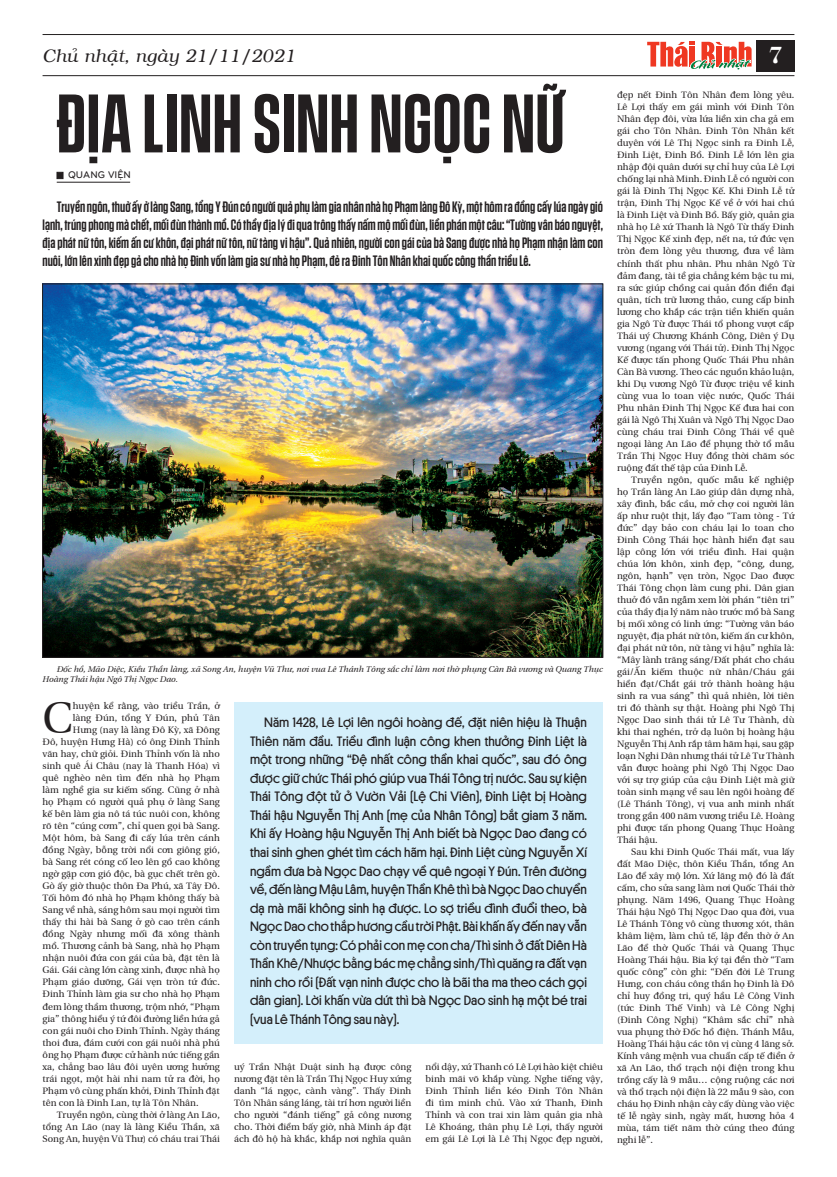
<style>
.page{position:relative;width:837px;height:1177px;background:#fff}
.page>*{position:absolute;margin:0;border:0;box-sizing:border-box;transform-origin:0 0}
.Body{font:75.5px "SVN Vanguard CF Demi";color:#231f20}
.Body-2{font:44.2px "BHD utopia Long";color:#231f20}
.t1{font:24px "VNI Bodon Bold";color:#fff}
.t2{font:italic 18px "VNI";color:#231f20}
.Sapo{font:600 15px/18px "SVN Tungsten";color:#231f20;text-align:justify}
.Body-3{font:13.5px/18.5px "SVN Platform";color:#231f20;text-align:justify}
.Ten_tac_gia{font:10px "UTM Bryant LG Bold";color:#231f20}
.Body-4{font:9.5px/12px "BHD utopia Long";color:#231f20;text-align:justify}
.Chu_thich_anh{font:8.5px/10.2px "BHD Utopia Italic long Italic";color:#231f20}
</style>
<div class="page">
<hr style="left:43px;top:34px;width:751px;height:1px;background:#231f20">
<hr style="left:43px;top:75px;width:751px;height:1px;background:#231f20">
<div style="left:755px;top:40px;width:39px;height:31px;background:#231f20"></div>
<svg style="left:647px;top:42px;width:105px;height:35px"></svg>
<div style="left:57px;top:172px;width:6px;height:7px;background:#231f20;border:1px solid #231f20"></div>
<hr style="left:57px;top:182px;width:73px;height:1px;background:#231f20">
<div style="left:234px;top:702px;width:368px;height:341px;background:#d4effb"></div>
<img style="left:44px;top:286px;width:556px;height:369px">
<p class="t2" style="left:43px;top:43px;width:254px">Chuû nhaät, ngaøy 21/11/2021</p>
<p class="t1" style="left:767px;top:37px;width:16px">7</p>
<p class="Body" style="left:57px;top:73px;width:509px">ĐỊA LINH SINH NGỌC NỮ</p>
<p class="Sapo" style="left:43px;top:197px;width:561px;text-indent:14px">Truyền ngôn, thuở ấy ở làng Sang, tổng Y Đún có người quả phụ làm gia nhân nhà họ Phạm làng Đô Kỳ, một hôm ra đồng cấy lúa ngày gió lạnh, trúng phong mà chết, mối đùn thành mồ. Có thầy địa lý đi qua trông thấy nấm mộ mối đùn, liền phán một câu: “Tường vân báo nguyệt, địa phát nữ tôn, kiếm ấn cư khôn, đại phát nữ tôn, nữ tàng vi hậu”. Quả nhiên, người con gái của bà Sang được nhà họ Phạm nhận làm con nuôi, lớn lên xinh đẹp gả cho nhà họ Đinh vốn làm gia sư nhà họ Phạm, đẻ ra Đinh Tôn Nhân khai quốc công thần triều Lê.</p>
<p class="Ten_tac_gia" style="left:68px;top:168px;width:64px">QUANG VIỆN</p>
<p class="Chu_thich_anh" style="left:43px;top:662px;width:561px;text-indent:14px">Đốc hồ, Mão Diệc, Kiều Thần làng, xã Song An, huyện Vũ Thư, nơi vua Lê Thánh Tông sắc chỉ làm nơi thờ phụng Càn Bà vương và Quang Thục<br>Hoàng Thái hậu Ngô Thị Ngọc Dao.</p>
<p class="Body-2" style="left:43px;top:685px;width:32px">C</p>
<p class="Body-4" style="left:73px;top:699px;width:148px">huyện kể rằng, vào triều Trần, ở</p>
<p class="Body-4" style="left:73px;top:711px;width:148px">làng Đún, tổng Y Đún, phủ Tân</p>
<p class="Body-4" style="left:73px;top:723px;width:148px">Hưng (nay là làng Đô Kỳ, xã Đông</p>
<p class="Body-4" style="left:43px;top:735px;width:179px">Đô, huyện Hưng Hà) có ông Đinh Thỉnh</p>
<p class="Body-4" style="left:43px;top:747px;width:179px">văn hay, chữ giỏi. Đinh Thỉnh vốn là nho</p>
<p class="Body-4" style="left:43px;top:759px;width:179px">sinh quê Ái Châu (nay là Thanh Hóa) vì</p>
<p class="Body-4" style="left:43px;top:771px;width:179px">quê nghèo nên tìm đến nhà họ Phạm</p>
<p class="Body-4" style="left:43px;top:783px;width:179px">làm nghề gia sư kiếm sống. Cũng ở nhà</p>
<p class="Body-4" style="left:43px;top:795px;width:179px">họ Phạm có người quả phụ ở làng Sang</p>
<p class="Body-4" style="left:43px;top:807px;width:179px">kế bên làm gia nô tá túc nuôi con, không</p>
<p class="Body-4" style="left:43px;top:819px;width:179px">rõ tên “cúng cơm”, chỉ quen gọi bà Sang.</p>
<p class="Body-4" style="left:43px;top:831px;width:179px">Một hôm, bà Sang đi cấy lúa trên cánh</p>
<p class="Body-4" style="left:43px;top:843px;width:179px">đồng Ngày, bỗng trời nổi cơn giông gió,</p>
<p class="Body-4" style="left:43px;top:855px;width:179px">bà Sang rét cóng cố leo lên gồ cao không</p>
<p class="Body-4" style="left:43px;top:867px;width:179px">ngờ gặp cơn gió độc, bà gục chết trên gò.</p>
<p class="Body-4" style="left:43px;top:879px;width:179px">Gò ấy giờ thuộc thôn Đa Phú, xã Tây Đô.</p>
<p class="Body-4" style="left:43px;top:891px;width:179px">Tối hôm đó nhà họ Phạm không thấy bà</p>
<p class="Body-4" style="left:43px;top:903px;width:179px">Sang về nhà, sáng hôm sau mọi người tìm</p>
<p class="Body-4" style="left:43px;top:915px;width:179px">thấy thi hài bà Sang ở gò cao trên cánh</p>
<p class="Body-4" style="left:43px;top:927px;width:179px">đồng Ngày nhưng mối đã xông thành</p>
<p class="Body-4" style="left:43px;top:939px;width:179px">mồ. Thương cảnh bà Sang, nhà họ Phạm</p>
<p class="Body-4" style="left:43px;top:951px;width:179px">nhận nuôi đứa con gái của bà, đặt tên là</p>
<p class="Body-4" style="left:43px;top:963px;width:179px">Gái. Gái càng lớn càng xinh, được nhà họ</p>
<p class="Body-4" style="left:43px;top:975px;width:179px">Phạm giáo dưỡng, Gái vẹn tròn tứ đức.</p>
<p class="Body-4" style="left:43px;top:987px;width:179px">Đinh Thỉnh làm gia sư cho nhà họ Phạm</p>
<p class="Body-4" style="left:43px;top:999px;width:179px">đem lòng thầm thương, trộm nhớ, “Phạm</p>
<p class="Body-4" style="left:43px;top:1011px;width:179px">gia” thông hiểu ý tứ đôi đường liền hứa gả</p>
<p class="Body-4" style="left:43px;top:1023px;width:179px">con gái nuôi cho Đinh Thỉnh. Ngày tháng</p>
<p class="Body-4" style="left:43px;top:1035px;width:179px">thoi đưa, đám cưới con gái nuôi nhà phú</p>
<p class="Body-4" style="left:43px;top:1047px;width:179px">ông họ Phạm được cử hành nức tiếng gần</p>
<p class="Body-4" style="left:43px;top:1059px;width:179px">xa, chẳng bao lâu đôi uyên ương hưởng</p>
<p class="Body-4" style="left:43px;top:1071px;width:179px">trái ngọt, một hài nhi nam tử ra đời, họ</p>
<p class="Body-4" style="left:43px;top:1083px;width:179px">Phạm vô cùng phấn khởi, Đinh Thỉnh đặt</p>
<p class="Body-4" style="left:43px;top:1095px;width:157px">tên con là Đinh Lan, tự là Tôn Nhân.</p>
<p class="Body-4" style="left:43px;top:1107px;width:179px;text-indent:14px">Truyền ngôn, cùng thời ở làng An Lão, tổng An Lão (nay là làng Kiều Thần, xã Song An, huyện Vũ Thư) có cháu trai Thái</p>
<p class="Body-3" style="left:250px;top:712px;width:338px;text-indent:14px">Năm 1428, Lê Lợi lên ngôi hoàng đế, đặt niên hiệu là Thuận Thiên năm đầu. Triều đình luận công khen thưởng Đinh Liệt là một trong những “Đệ nhất công thần khai quốc”, sau đó ông được giữ chức Thái phó giúp vua Thái Tông trị nước. Sau sự kiện Thái Tông đột tử ở Vườn Vải (Lệ Chi Viên), Đinh Liệt bị Hoàng Thái hậu Nguyễn Thị Anh (mẹ của Nhân Tông) bắt giam 3 năm.<br>Khi ấy Hoàng hậu Nguyễn Thị Anh biết bà Ngọc Dao đang có thai sinh ghen ghét tìm cách hãm hại. Đinh Liệt cùng Nguyễn Xí ngầm đưa bà Ngọc Dao chạy về quê ngoại Y Đún. Trên đường về, đến làng Mậu Lâm, huyện Thần Khê thì bà Ngọc Dao chuyển dạ mà mãi không sinh hạ được. Lo sợ triều đình đuổi theo, bà Ngọc Dao cho thắp hương cầu trời Phật. Bài khấn ấy đến nay vẫn còn truyền tụng: Có phải con mẹ con cha/Thì sinh ở đất Diên Hà Thần Khê/Nhược bằng bác mẹ chẳng sinh/Thì quăng ra đất vạn ninh cho rồi (Đất vạn ninh được cho là bãi tha ma theo cách gọi dân gian). Lời khấn vừa dứt thì bà Ngọc Dao sinh hạ một bé trai (vua Lê Thánh Tông sau này).</p>
<p class="Body-4" style="left:234px;top:1059px;width:179px">uý Trần Nhật Duật sinh hạ được công nương đặt tên là Trần Thị Ngọc Huy xứng danh “lá ngọc, cành vàng”. Thấy Đinh Tôn Nhân sáng láng, tài trí hơn người liền cho người “đánh tiếng” gả công nương cho. Thời điểm bấy giờ, nhà Minh áp đặt ách đô hộ hà khắc, khắp nơi nghĩa quân</p>
<p class="Body-4" style="left:425px;top:1059px;width:179px">nổi dậy, xứ Thanh có Lê Lợi hào kiệt chiêu binh mãi võ khắp vùng. Nghe tiếng vậy, Đinh Thỉnh liền kéo Đinh Tôn Nhân đi tìm minh chủ. Vào xứ Thanh, Đinh Thỉnh và con trai xin làm quản gia nhà Lê Khoáng, thân phụ Lê Lợi, thấy người em gái Lê Lợi là Lê Thị Ngọc đẹp người,</p>
<p class="Body-4" style="left:617px;top:88px;width:179px">đẹp nết Đinh Tôn Nhân đem lòng yêu.<br>Lê Lợi thấy em gái mình với Đinh Tôn Nhân đẹp đôi, vừa lứa liền xin cha gả em gái cho Tôn Nhân. Đinh Tôn Nhân kết duyên với Lê Thị Ngọc sinh ra Đinh Lễ, Đinh Liệt, Đinh Bồ. Đinh Lễ lớn lên gia nhập đội quân dưới sự chỉ huy của Lê Lợi chống lại nhà Minh. Đinh Lễ có người con gái là Đinh Thị Ngọc Kế. Khi Đinh Lễ tử trận, Đinh Thị Ngọc Kế về ở với hai chú là Đinh Liệt và Đinh Bồ. Bấy giờ, quản gia nhà họ Lê xứ Thanh là Ngô Từ thấy Đinh Thị Ngọc Kế xinh đẹp, nết na, tứ đức vẹn tròn đem lòng yêu thương, đưa về làm chính thất phu nhân. Phu nhân Ngô Từ đảm đang, tài tề gia chẳng kém bậc tu mi, ra sức giúp chồng cai quản đồn điền đại quân, tích trữ lương thảo, cung cấp binh lương cho khắp các trận tiền khiến quản gia Ngô Từ được Thái tổ phong vượt cấp Thái uý Chương Khánh Công, Diên ý Dụ vương (ngang với Thái tử). Đinh Thị Ngọc Kế được tấn phong Quốc Thái Phu nhân Càn Bà vương. Theo các nguồn khảo luận, khi Dụ vương Ngô Từ được triệu về kinh cùng vua lo toan việc nước, Quốc Thái Phu nhân Đinh Thị Ngọc Kế đưa hai con gái là Ngô Thị Xuân và Ngô Thị Ngọc Dao cùng cháu trai Đinh Công Thái về quê ngoại làng An Lão để phụng thờ tổ mẫu Trần Thị Ngọc Huy đồng thời chăm sóc ruộng đất thế tập của Đinh Lễ.</p>
<p class="Body-4" style="left:617px;top:472px;width:179px;text-indent:14px">Truyền ngôn, quốc mẫu kế nghiệp họ Trần làng An Lão giúp dân dựng nhà, xây đình, bắc cầu, mở chợ coi người lân ấp như ruột thịt, lấy đạo “Tam tòng - Tứ đức” dạy bảo con cháu lại lo toan cho Đinh Công Thái học hành hiển đạt sau lập công lớn với triều đình. Hai quận chúa lớn khôn, xinh đẹp, “công, dung, ngôn, hạnh” vẹn tròn, Ngọc Dao được Thái Tông chọn làm cung phi. Dân gian thuở đó vẫn ngẫm xem lời phán “tiên tri” của thầy địa lý năm nào trước mồ bà Sang bị mối xông có linh ứng: “Tường vân báo nguyệt, địa phát nữ tôn, kiếm ấn cư khôn, đại phát nữ tôn, nữ tàng vi hậu” nghĩa là: “Mây lành trăng sáng/Đất phát cho cháu gái/Ấn kiếm thuộc nữ nhân/Cháu gái hiển đạt/Chắt gái trở thành hoàng hậu sinh ra vua sáng” thì quả nhiên, lời tiên tri đó thành sự thật. Hoàng phi Ngô Thị Ngọc Dao sinh thái tử Lê Tư Thành, dù khi thai nghén, trở dạ luôn bị hoàng hậu Nguyễn Thị Anh rắp tâm hãm hại, sau gặp loạn Nghi Dân nhưng thái tử Lê Tư Thành vẫn được hoàng phi Ngô Thị Ngọc Dao với sự trợ giúp của cậu Đinh Liệt mà giữ toàn sinh mạng về sau lên ngôi hoàng đế (Lê Thánh Tông), vị vua anh minh nhất trong gần 400 năm vương triều Lê. Hoàng phi được tấn phong Quang Thục Hoàng Thái hậu.</p>
<p class="Body-4" style="left:617px;top:844px;width:179px;text-indent:14px">Sau khi Đinh Quốc Thái mất, vua lấy đất Mão Diệc, thôn Kiều Thần, tổng An Lão để xây mộ lớn. Xứ lăng mộ đó là đất cấm, cho sửa sang làm nơi Quốc Thái thờ phụng. Năm 1496, Quang Thục Hoàng Thái hậu Ngô Thị Ngọc Dao qua đời, vua Lê Thánh Tông vô cùng thương xót, thân khâm liệm, làm chủ tế, lập đền thờ ở An Lão để thờ Quốc Thái và Quang Thục Hoàng Thái hậu. Bia ký tại đền thờ “Tam quốc công” còn ghi: “Đến đời Lê Trung Hưng, con cháu công thần họ Đinh là Đô chỉ huy đồng tri, quý hầu Lê Công Vinh (tức Đinh Thế Vinh) và Lê Công Nghị (Đinh Công Nghị) “Khâm sắc chỉ” nhà vua phụng thờ Đốc hồ điện. Thánh Mẫu, Hoàng Thái hậu các tôn vị cùng 4 lăng sở.<br>Kính vâng mệnh vua chuẩn cấp tế điền ở xã An Lão, thổ trạch nội điện trong khu trồng cấy là 9 mẫu… cộng ruộng các nơi và thổ trạch nội điện là 22 mẫu 9 sào, con cháu họ Đinh nhận cày cấy dùng vào việc tế lễ ngày sinh, ngày mất, hương hỏa 4 mùa, tám tiết năm thờ cúng theo đúng nghi lễ”.</p>
</div>
